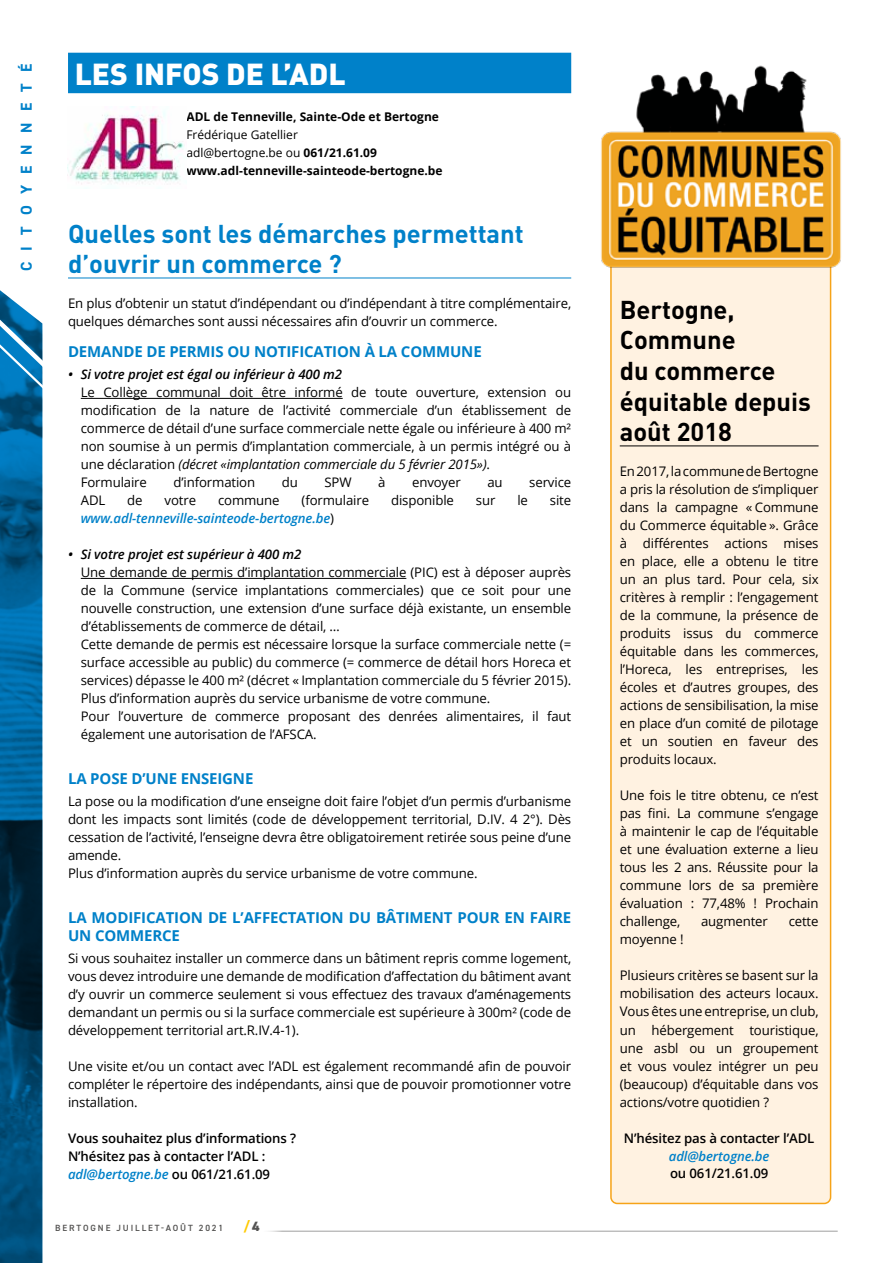
<style>
.page{position:relative;width:893px;height:1263px;background:#fff}
.page>*{position:absolute;margin:0;border:0;box-sizing:border-box;transform-origin:0 0}
.t1{font:900 30px "DIN";color:#fff}
.t2{font:700 25.5px/30.6px "DIN";color:#0081c9}
.t3{font:700 25.5px/30.6px "DIN";color:#000}
.t4{font:700 15.75px "DIN2014";letter-spacing:.715em;color:#0081c9}
.t5{font:700 15px/18px "Open Sans";letter-spacing:-.01em;color:#0081c9}
.t6{font:800 13.5px "DIN2014";color:#ffca00}
.t7{font:13.2px/18px "Open Sans";letter-spacing:-.01em;color:#000;text-align:justify}
.t8{font:600 13.2px/18px "Open Sans";letter-spacing:-.01em;color:#000}
.t9{font:italic 600 13.2px "Open Sans";letter-spacing:-.01em;color:#000}
.t10{font:italic 600 13.2px "Open Sans";letter-spacing:-.01em;color:#0081c9}
.t11{font:700 12px/18px "Open Sans";color:#000}
.t12{font:600 9px "DIN2014";letter-spacing:.21em;color:#545352}
.s1{font-weight:400}
.s2{font-style:italic}
.s3{font-weight:400;font-style:normal;color:#000}
.s4{font-style:italic;color:#0081c9}
.s5{color:#545352}
</style>
<div class="page">
<div style="left:611px;top:222px;width:220px;height:981px;background:#fff2e1;border-radius:6px"></div>
<div style="left:610px;top:221px;width:221px;height:983px;border:2px solid #f6a318;border-radius:6px"></div>
<svg style="left:0;top:290px;width:43px;height:973px"></svg>
<hr style="left:261px;top:1231px;width:577px;height:1px;background:#545352">
<div style="left:68px;top:53px;width:503px;height:40px;background:#0081c9"></div>
<hr style="left:68px;top:278px;width:503px;height:1px;background:#0081c9">
<hr style="left:81px;top:398px;width:262px;height:1px;background:#000">
<hr style="left:81px;top:578px;width:325px;height:1px;background:#000">
<img style="left:601px;top:65px;width:240px;height:209px">
<img style="left:68px;top:107px;width:116px;height:82px">
<hr style="left:620px;top:445px;width:199px;height:1px;background:#000">
<p class="t4" style="left:16px;top:271px;width:209px;rotate:-90deg">citoyenneté</p>
<h1 class="t1" style="left:75px;top:54px;width:273px">LES INFOS DE L’ADL</h1>
<p class="t11" style="left:186px;top:107px;width:254px">ADL de Tenneville, Sainte-Ode et Bertogne</p>
<p class="t11" style="left:186px;top:125px;width:258px"><span class="s1">Frédérique Gatellier<br>adl@bertogne.be ou</span> 061/21.61.09 www.adl-tenneville-sainteode-bertogne.be</p>
<h2 class="t2" style="left:68px;top:217px;width:457px">Quelles sont les démarches permettant d’ouvrir un commerce ?</h2>
<p class="t7" style="left:68px;top:294px;width:505px">En plus d’obtenir un statut d’indépendant ou d’indépendant à titre complémentaire, quelques démarches sont aussi nécessaires afin d’ouvrir un commerce.</p>
<p class="t5" style="left:68px;top:342px;width:415px">DEMANDE DE PERMIS OU NOTIFICATION À LA COMMUNE</p>
<p class="t9" style="left:68px;top:366px;width:275px">• Si votre projet est égal ou inférieur à 400 m2</p>
<p class="t7" style="left:81px;top:383px;width:492px;text-align:left">Le Collège communal doit être informé de toute ouverture, extension ou modification de la nature de l’activité commerciale d’un établissement de commerce de détail d’une surface commerciale nette égale ou inférieure à 400 m² non soumise à un permis d’implantation commerciale, à un permis intégré ou à une déclaration <span class="s2">(décret «implantation commerciale du 5 février 2015»)</span>.<br>Formulaire</p>
<p class="t7" style="left:174px;top:473px;width:83px">d’information</p>
<p class="t7" style="left:282px;top:473px;width:18px">du</p>
<p class="t7" style="left:324px;top:473px;width:29px">SPW</p>
<p class="t7" style="left:378px;top:473px;width:9px">à</p>
<p class="t7" style="left:412px;top:473px;width:50px">envoyer</p>
<p class="t7" style="left:487px;top:473px;width:17px">au</p>
<p class="t7" style="left:529px;top:473px;width:43px">service</p>
<p class="t7" style="left:81px;top:491px;width:26px">ADL</p>
<p class="t7" style="left:127px;top:491px;width:17px">de</p>
<p class="t7" style="left:165px;top:491px;width:33px">votre</p>
<p class="t7" style="left:218px;top:491px;width:63px">commune</p>
<p class="t7" style="left:302px;top:491px;width:69px">(formulaire</p>
<p class="t7" style="left:391px;top:491px;width:64px">disponible</p>
<p class="t7" style="left:476px;top:491px;width:21px">sur</p>
<p class="t7" style="left:517px;top:491px;width:12px">le</p>
<p class="t7" style="left:550px;top:491px;width:23px">site</p>
<p class="t10" style="left:81px;top:510px;width:255px">www.adl-tenneville-sainteode-bertogne.be<span class="s3">)</span></p>
<p class="t9" style="left:68px;top:546px;width:235px">• Si votre projet est supérieur à 400 m2</p>
<p class="t7" style="left:81px;top:563px;width:492px;text-align:left">Une demande de permis d’implantation commerciale (PIC) est à déposer auprès de la Commune (service implantations commerciales) que ce soit pour une nouvelle construction, une extension d’une surface déjà existante, un ensemble d’établissements de commerce de détail, …<br>Cette demande de permis est nécessaire lorsque la surface commerciale nette (= surface accessible au public) du commerce (= commerce de détail hors Horeca et services) dépasse le 400 m² (décret « Implantation commerciale du 5 février 2015).<br>Plus d’information auprès du service urbanisme de votre commune.<br>Pour l’ouverture de commerce proposant des denrées alimentaires, il faut également une autorisation de l’AFSCA.</p>
<p class="t5" style="left:68px;top:769px;width:187px">LA POSE D’UNE ENSEIGNE</p>
<p class="t7" style="left:68px;top:792px;width:505px;text-align:left">La pose ou la modification d’une enseigne doit faire l’objet d’un permis d’urbanisme dont les impacts sont limités (code de développement territorial, D.IV. 4 2°). Dès cessation de l’activité, l’enseigne devra être obligatoirement retirée sous peine d’une amende.<br>Plus d’information auprès du service urbanisme de votre commune.</p>
<p class="t5" style="left:68px;top:908px;width:505px">LA MODIFICATION DE L’AFFECTATION DU BÂTIMENT POUR EN FAIRE<br>UN COMMERCE</p>
<p class="t7" style="left:68px;top:949px;width:505px">Si vous souhaitez installer un commerce dans un bâtiment repris comme logement, vous devez introduire une demande de modification d’affectation du bâtiment avant d’y ouvrir un commerce seulement si vous effectuez des travaux d’aménagements demandant un permis ou si la surface commerciale est supérieure à 300m² (code de développement territorial art.R.IV.4-1).</p>
<p class="t7" style="left:68px;top:1057px;width:505px">Une visite et/ou un contact avec l’ADL est également recommandé afin de pouvoir compléter le répertoire des indépendants, ainsi que de pouvoir promotionner votre installation.</p>
<p class="t8" style="left:68px;top:1129px;width:229px">Vous souhaitez plus d’informations ?<br>N’hésitez pas à contacter l’ADL : <span class="s4">adl@bertogne.be</span> ou 061/21.61.09</p>
<p class="t12" style="left:55px;top:1222px;width:169px">BERTOGNE JUILLET-AOÛT 2021</p>
<p class="t6" style="left:243px;top:1217px;width:18px">/<span class="s5">4</span></p>
<h2 class="t3" style="left:620px;top:293px;width:193px">Bertogne,<br>Commune<br>du commerce équitable depuis août 2018</h2>
<p class="t7" style="left:620px;top:462px;width:200px">En 2017, la commune de Bertogne a pris la résolution de s’impliquer dans la campagne « Commune du Commerce équitable ». Grâce à différentes actions mises en place, elle a obtenu le titre un an plus tard. Pour cela, six critères à remplir : l’engagement de la commune, la présence de produits issus du commerce équitable dans les commerces, l’Horeca, les entreprises, les écoles et d’autres groupes, des actions de sensibilisation, la mise en place d’un comité de pilotage et un soutien en faveur des produits locaux.</p>
<p class="t7" style="left:620px;top:786px;width:200px">Une fois le titre obtenu, ce n’est pas fini. La commune s’engage à maintenir le cap de l’équitable et une évaluation externe a lieu tous les 2 ans. Réussite pour la commune lors de sa première évaluation : 77,48% ! Prochain challenge,</p>
<p class="t7" style="left:701px;top:912px;width:68px">augmenter</p>
<p class="t7" style="left:789px;top:912px;width:31px">cette</p>
<p class="t7" style="left:620px;top:930px;width:65px">moyenne !</p>
<p class="t7" style="left:620px;top:966px;width:200px">Plusieurs critères se basent sur la mobilisation des acteurs locaux.<br>Vous êtes une entreprise, un club, un hébergement touristique, une asbl ou un groupement et vous voulez intégrer un peu (beaucoup) d’équitable dans vos actions/votre quotidien ?</p>
<p class="t8" style="left:624px;top:1128px;width:192px">N’hésitez pas à contacter l’ADL</p>
<p class="t10" style="left:669px;top:1147px;width:102px">adl@bertogne.be</p>
<p class="t8" style="left:670px;top:1164px;width:100px">ou 061/21.61.09</p>
</div>
